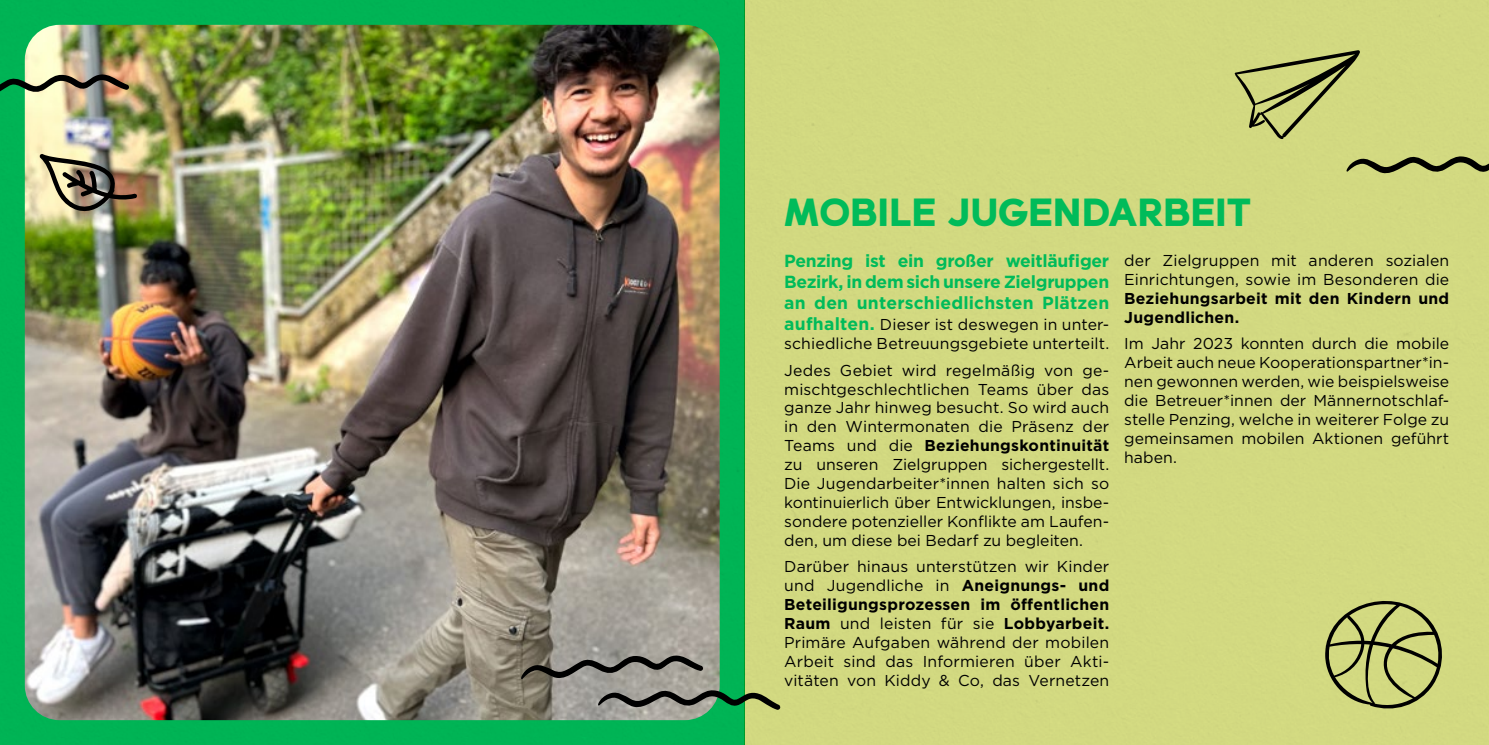
<style>
.page{position:relative;width:1489px;height:745px;background:#fff}
.page>*{position:absolute;margin:0;border:0;box-sizing:border-box;transform-origin:0 0}
.t1{font:700 35px "Mangrove Sans";color:#00bb5a}
.t2{font:700 17.5px/21px "Gotham";letter-spacing:.01em;color:#00bb5a;text-align:justify}
.t3{font:15.75px/18.9px "Gotham";letter-spacing:.005em;color:#000;text-align:justify}
.t4{font:700 15.75px/18.9px "Gotham";letter-spacing:.015em;color:#000}
.s1{font-weight:700;font-size:17.5px;color:#00bb5a}
.s2{font-weight:700}
</style>
<div class="page">
<div style="left:744px;top:0;width:744px;height:744px;background:#d2d981"></div>
<div style="left:0;top:0;width:744px;height:744px;background:#00b355"></div>
<img style="left:25px;top:25px;width:694px;height:694px">
<img style="left:39px;top:153px;width:98px;height:60px">
<svg style="left:1234px;top:50px;width:126px;height:89px"></svg>
<svg style="left:1325px;top:601px;width:117px;height:108px"></svg>
<svg style="left:0;top:73px;width:129px;height:25px;background:#838f6c"></svg>
<svg style="left:521px;top:653px;width:182px;height:25px;background:#75726c"></svg>
<svg style="left:598px;top:688px;width:182px;height:21px;background:#697d63"></svg>
<svg style="left:1346px;top:156px;width:142px;height:18px"></svg>
<h1 class="t1" style="left:784px;top:187px;width:468px">MOBILE JUGENDARBEIT</h1>
<p class="t2" style="left:784px;top:250px;width:326px">Penzing ist ein großer weitläufiger Bezirk, in dem sich unsere Zielgruppen an den unterschiedlichsten Plätzen</p>
<p class="t3" style="left:784px;top:315px;width:326px"><span class="s1">aufhalten.</span> Dieser ist deswegen in unter&shy;schiedliche Betreuungsgebiete unterteilt.</p>
<p class="t3" style="left:784px;top:360px;width:326px">Jedes Gebiet wird regelmäßig von ge&shy;mischtgeschlechtlichen Teams über das ganze Jahr hinweg besucht. So wird auch in den Wintermonaten die Präsenz der Teams und die <span class="s2">Beziehungskontinuität </span>zu unseren Zielgruppen sichergestellt.<br>Die Jugendarbeiter*innen halten sich so kontinuierlich über Entwicklungen, insbe&shy;sondere potenzieller Konflikte am Laufen&shy;den, um diese bei Bedarf zu begleiten.</p>
<p class="t3" style="left:784px;top:556px;width:326px">Darüber hinaus unterstützen wir Kinder und Jugendliche in <span class="s2">Aneignungs- und Beteiligungsprozessen im öffentlichen Raum</span> und leisten für sie <span class="s2">Lobbyarbeit.<br></span>Primäre Aufgaben während der mobilen Arbeit sind das Informieren über Akti&shy;vitäten von Kiddy &amp; Co, das Vernetzen</p>
<p class="t3" style="left:1124px;top:250px;width:326px">der Zielgruppen mit anderen sozialen<br>Einrichtungen, sowie im Besonderen die</p>
<p class="t4" style="left:1124px;top:288px;width:326px">Beziehungsarbeit mit den Kindern und<br>Jugendlichen.</p>
<p class="t3" style="left:1124px;top:333px;width:326px">Im Jahr 2023 konnten durch die mobile Arbeit auch neue Kooperationspartner*in&shy;nen gewonnen werden, wie beispielsweise die Betreuer*innen der Männernotschlaf&shy;stelle Penzing, welche in weiterer Folge zu gemeinsamen mobilen Aktionen geführt haben.</p>
</div>
